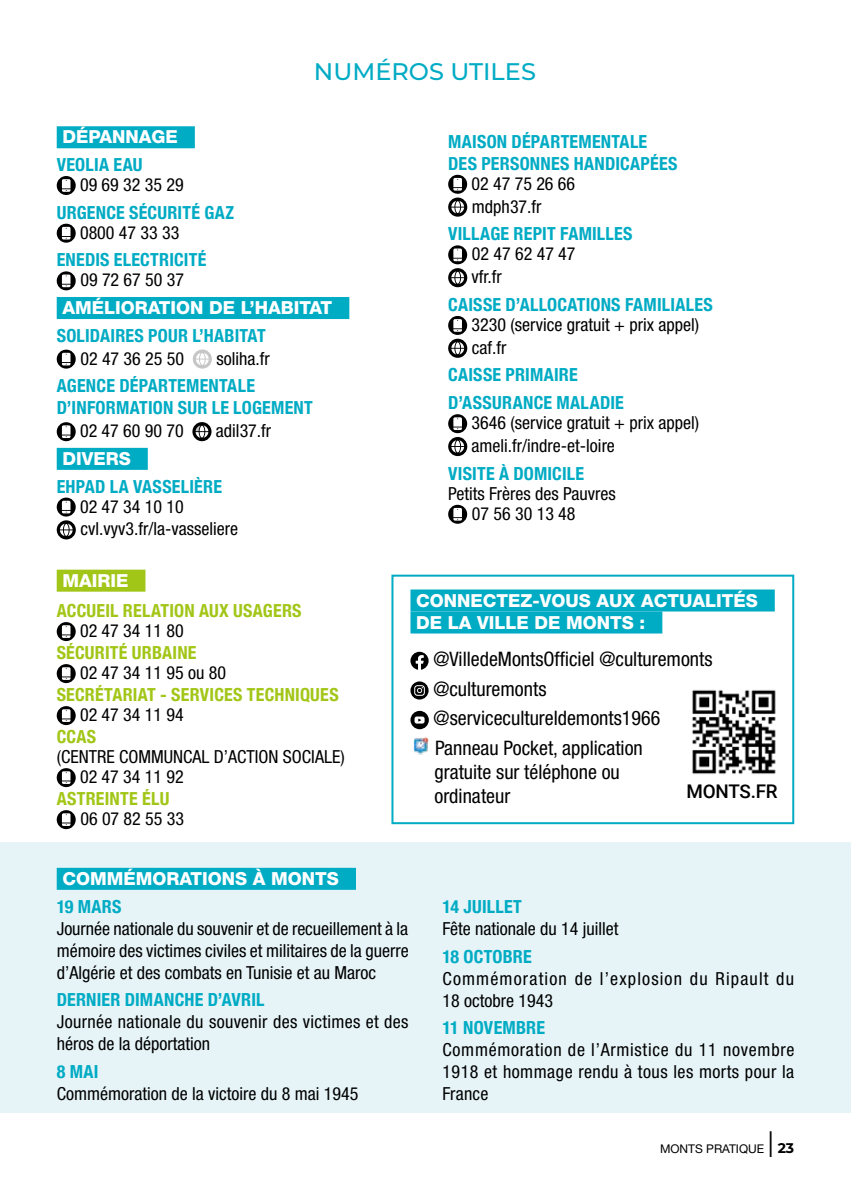
<style>
.page{position:relative;width:851px;height:1191px;background:#fff}
.page>*{position:absolute;margin:0;border:0;box-sizing:border-box;transform-origin:0 0}
.t1{font:36px "Helvetica Neue LT Std";color:#000;scale:.5 1}
.t2{font:500 24px "Montserrat";color:#00abc4}
.t3{font:condensed 20px/29.6px "Helvetica Neue LT Std";color:#000}
.t4{font:500 18.8px "Roboto";letter-spacing:-.01em;color:#000}
.t5{font:condensed 18px/22.8px "Helvetica Neue LT Std";color:#000}
.t6{font:700 condensed 18px/22px "Helvetica Neue";letter-spacing:.01em;color:#00abc4}
.t7{font:800 18px/22px "Helvetica Neue LT Std";color:#fff}
.t8{font:700 condensed 18px "Helvetica Neue";letter-spacing:.01em;color:#a2c617}
.t9{font:condensed 18px/22px "Helvetica Neue LT Std";letter-spacing:.02em;color:#000}
.t10{font:condensed 18px/22px "Helvetica Neue LT Std";letter-spacing:.065em;color:#000}
.t11{font:700 14px "Montserrat";color:#000}
.t12{font:12px "Helvetica Neue LT Std";color:#000}
</style>
<div class="page">
<div style="left:0;top:842px;width:850px;height:271px;background:#e6f4f8"></div>
<div style="left:57px;top:868px;width:299px;height:22px;background:#00abc4"></div>
<div style="left:57px;top:126px;width:138px;height:22px;background:#00abc4"></div>
<div style="left:57px;top:297px;width:292px;height:22px;background:#00abc4"></div>
<div style="left:57px;top:448px;width:91px;height:22px;background:#00abc4"></div>
<svg style="left:57px;top:176px;width:19px;height:19px"></svg>
<svg style="left:62px;top:179px;width:8px;height:13px"></svg>
<svg style="left:57px;top:224px;width:19px;height:19px"></svg>
<svg style="left:62px;top:227px;width:8px;height:12px"></svg>
<svg style="left:57px;top:271px;width:19px;height:19px"></svg>
<svg style="left:62px;top:274px;width:8px;height:13px"></svg>
<svg style="left:57px;top:350px;width:19px;height:18px"></svg>
<svg style="left:62px;top:353px;width:8px;height:12px"></svg>
<div style="left:193px;top:349px;width:19px;height:19px;background:#c6c6c6;border-radius:50%"></div>
<svg style="left:196px;top:353px;width:13px;height:12px"></svg>
<svg style="left:57px;top:422px;width:19px;height:19px"></svg>
<svg style="left:62px;top:425px;width:8px;height:13px"></svg>
<svg style="left:192px;top:422px;width:19px;height:19px"></svg>
<svg style="left:195px;top:425px;width:13px;height:13px"></svg>
<svg style="left:57px;top:497px;width:19px;height:19px"></svg>
<svg style="left:62px;top:501px;width:8px;height:12px"></svg>
<svg style="left:57px;top:520px;width:19px;height:19px"></svg>
<svg style="left:60px;top:523px;width:13px;height:13px"></svg>
<svg style="left:448px;top:175px;width:19px;height:19px"></svg>
<svg style="left:453px;top:178px;width:9px;height:13px"></svg>
<svg style="left:448px;top:197px;width:19px;height:20px"></svg>
<svg style="left:451px;top:201px;width:13px;height:12px"></svg>
<svg style="left:448px;top:245px;width:19px;height:19px"></svg>
<svg style="left:453px;top:248px;width:9px;height:13px"></svg>
<svg style="left:448px;top:268px;width:19px;height:19px"></svg>
<svg style="left:451px;top:271px;width:13px;height:13px"></svg>
<div style="left:448px;top:316px;width:19px;height:19px;background:#000;border-radius:50%"></div>
<svg style="left:453px;top:319px;width:9px;height:13px"></svg>
<svg style="left:448px;top:339px;width:19px;height:19px"></svg>
<svg style="left:451px;top:342px;width:13px;height:12px"></svg>
<div style="left:448px;top:414px;width:19px;height:19px;background:#000;border-radius:50%"></div>
<svg style="left:453px;top:417px;width:9px;height:13px"></svg>
<svg style="left:448px;top:437px;width:19px;height:19px"></svg>
<svg style="left:451px;top:440px;width:13px;height:13px"></svg>
<svg style="left:448px;top:505px;width:19px;height:19px"></svg>
<svg style="left:453px;top:508px;width:9px;height:12px"></svg>
<div style="left:410px;top:589px;width:364px;height:22px;background:#00abc4"></div>
<div style="left:410px;top:611px;width:252px;height:22px;background:#00abc4"></div>
<svg style="left:410px;top:652px;width:18px;height:18px"></svg>
<svg style="left:410px;top:681px;width:18px;height:18px"></svg>
<svg style="left:414px;top:685px;width:11px;height:11px"></svg>
<svg style="left:410px;top:711px;width:19px;height:18px"></svg>
<svg style="left:414px;top:716px;width:10px;height:7px"></svg>
<svg style="left:410px;top:735px;width:20px;height:20px"></svg>
<img style="left:414px;top:737px;width:14px;height:18px">
<div style="left:391px;top:574px;width:403px;height:250px;border:2px solid #00abc4"></div>
<svg style="left:57px;top:622px;width:19px;height:19px"></svg>
<svg style="left:62px;top:625px;width:8px;height:13px"></svg>
<svg style="left:57px;top:664px;width:19px;height:19px"></svg>
<svg style="left:62px;top:667px;width:8px;height:13px"></svg>
<svg style="left:57px;top:706px;width:19px;height:19px"></svg>
<svg style="left:62px;top:709px;width:8px;height:13px"></svg>
<svg style="left:57px;top:768px;width:19px;height:19px"></svg>
<svg style="left:62px;top:771px;width:8px;height:13px"></svg>
<svg style="left:57px;top:810px;width:19px;height:19px"></svg>
<svg style="left:62px;top:813px;width:8px;height:13px"></svg>
<div style="left:57px;top:569px;width:88px;height:22px;background:#a2c617"></div>
<img style="left:692px;top:690px;width:84px;height:84px">
<h2 class="t2" style="left:314px;top:55px;width:223px">NUMÉROS UTILES</h2>
<p class="t7" style="left:62px;top:126px;width:117px">DÉPANNAGE</p>
<p class="t6" style="left:57px;top:152px;width:87px">VEOLIA EAU</p>
<p class="t5" style="left:80px;top:173px;width:105px">09 69 32 35 29</p>
<p class="t6" style="left:57px;top:200px;width:179px">URGENCE SÉCURITÉ GAZ</p>
<p class="t5" style="left:80px;top:221px;width:101px">0800 47 33 33</p>
<p class="t6" style="left:57px;top:248px;width:151px">ENEDIS ELECTRICITÉ</p>
<p class="t5" style="left:80px;top:268px;width:105px">09 72 67 50 37</p>
<p class="t7" style="left:62px;top:296px;width:271px">AMÉLIORATION DE L’HABITAT</p>
<p class="t6" style="left:57px;top:323px;width:210px">SOLIDAIRES POUR L’HABITAT</p>
<p class="t5" style="left:80px;top:347px;width:105px">02 47 36 25 50</p>
<p class="t5" style="left:216px;top:347px;width:55px">soliha.fr</p>
<p class="t6" style="left:57px;top:373px;width:257px">AGENCE DÉPARTEMENTALE<br>D’INFORMATION SUR LE LOGEMENT</p>
<p class="t5" style="left:80px;top:419px;width:105px">02 47 60 90 70</p>
<p class="t5" style="left:216px;top:419px;width:57px">adil37.fr</p>
<p class="t7" style="left:62px;top:447px;width:70px">DIVERS</p>
<p class="t6" style="left:57px;top:474px;width:167px">EHPAD LA VASSELIÈRE</p>
<p class="t5" style="left:80px;top:494px;width:159px">02 47 34 10 10 cvl.vyv3.fr/la-vasseliere</p>
<p class="t7" style="left:62px;top:569px;width:68px">MAIRIE</p>
<p class="t8" style="left:57px;top:595px;width:246px">ACCUEIL RELATION AUX USAGERS</p>
<p class="t5" style="left:80px;top:619px;width:105px">02 47 34 11 80</p>
<p class="t8" style="left:57px;top:637px;width:141px">SÉCURITÉ URBAINE</p>
<p class="t5" style="left:80px;top:661px;width:147px">02 47 34 11 95 ou 80</p>
<p class="t8" style="left:57px;top:679px;width:283px">SECRÉTARIAT - SERVICES TECHNIQUES</p>
<p class="t5" style="left:80px;top:703px;width:105px">02 47 34 11 94</p>
<p class="t8" style="left:57px;top:721px;width:41px">CCAS</p>
<p class="t5" style="left:80px;top:746px;width:266px;line-height:20px;text-indent:-23px">(CENTRE COMMUNCAL D’ACTION SOCIALE)<br>02 47 34 11 92</p>
<p class="t8" style="left:57px;top:783px;width:114px">ASTREINTE ÉLU</p>
<p class="t5" style="left:80px;top:807px;width:105px">06 07 82 55 33</p>
<p class="t6" style="left:448px;top:129px;width:231px">MAISON DÉPARTEMENTALE<br>DES PERSONNES HANDICAPÉES</p>
<p class="t5" style="left:471px;top:172px;width:105px">02 47 75 26 66 mdph37.fr</p>
<p class="t6" style="left:448px;top:222px;width:186px">VILLAGE REPIT FAMILLES</p>
<p class="t5" style="left:471px;top:242px;width:105px">02 47 62 47 47 vfr.fr</p>
<p class="t6" style="left:448px;top:292px;width:266px">CAISSE D’ALLOCATIONS FAMILIALES</p>
<p class="t5" style="left:471px;top:313px;width:229px">3230 (service gratuit + prix appel) caf.fr</p>
<p class="t6" style="left:448px;top:360px;width:177px;line-height:27.6px">CAISSE PRIMAIRE<br>D’ASSURANCE MALADIE</p>
<p class="t5" style="left:471px;top:411px;width:229px">3646 (service gratuit + prix appel) ameli.fr/indre-et-loire</p>
<p class="t6" style="left:448px;top:461px;width:137px">VISITE À DOMICILE</p>
<p class="t5" style="left:472px;top:483px;width:145px;line-height:20px;text-indent:-24px">Petits Frères des Pauvres<br>07 56 30 13 48</p>
<p class="t7" style="left:416px;top:589px;width:343px">CONNECTEZ-VOUS AUX ACTUALITÉS<br>DE LA VILLE DE MONTS :</p>
<p class="t3" style="left:433px;top:644px;width:280px">@VilledeMontsOfficiel @culturemonts @culturemonts @servicecultureldemonts1966<br>Panneau Pocket, application</p>
<p class="t3" style="left:434px;top:759px;width:187px;line-height:24px">gratuite sur téléphone ou ordinateur</p>
<p class="t4" style="left:686px;top:778px;width:93px">MONTS.FR</p>
<p class="t7" style="left:62px;top:867px;width:278px">COMMÉMORATIONS À MONTS</p>
<p class="t6" style="left:57px;top:894px;width:66px">19 MARS</p>
<p class="t5" style="left:57px;top:917px;width:353px;line-height:22px;text-align:justify">Journée nationale du souvenir et de recueillement à la mémoire des victimes civiles et militaires de la guerre d’Algérie et des combats en Tunisie et au Maroc</p>
<p class="t6" style="left:57px;top:987px;width:209px">DERNIER DIMANCHE D’AVRIL</p>
<p class="t9" style="left:57px;top:1010px;width:353px">Journée nationale du souvenir des victimes et des héros de la déportation</p>
<p class="t6" style="left:57px;top:1059px;width:43px">8 MAI</p>
<p class="t5" style="left:57px;top:1082px;width:303px">Commémoration de la victoire du 8 mai 1945</p>
<p class="t6" style="left:442px;top:894px;width:81px">14 JUILLET</p>
<p class="t5" style="left:442px;top:917px;width:177px">Fête nationale du 14 juillet</p>
<p class="t6" style="left:442px;top:944px;width:91px">18 OCTOBRE</p>
<p class="t10" style="left:442px;top:967px;width:353px">Commémoration de l’explosion du Ripault du<br>18 octobre 1943</p>
<p class="t6" style="left:442px;top:1015px;width:104px">11 NOVEMBRE</p>
<p class="t5" style="left:442px;top:1039px;width:353px;line-height:22px;text-align:justify">Commémoration de l’Armistice du 11 novembre 1918 et hommage rendu à tous les morts pour la France</p>
<h1 class="t1" style="left:768px;top:1122px;width:11px">I</h1>
<p class="t11" style="left:777px;top:1137px;width:18px">23</p>
<p class="t12" style="left:660px;top:1141px;width:106px">MONTS PRATIQUE</p>
</div>
